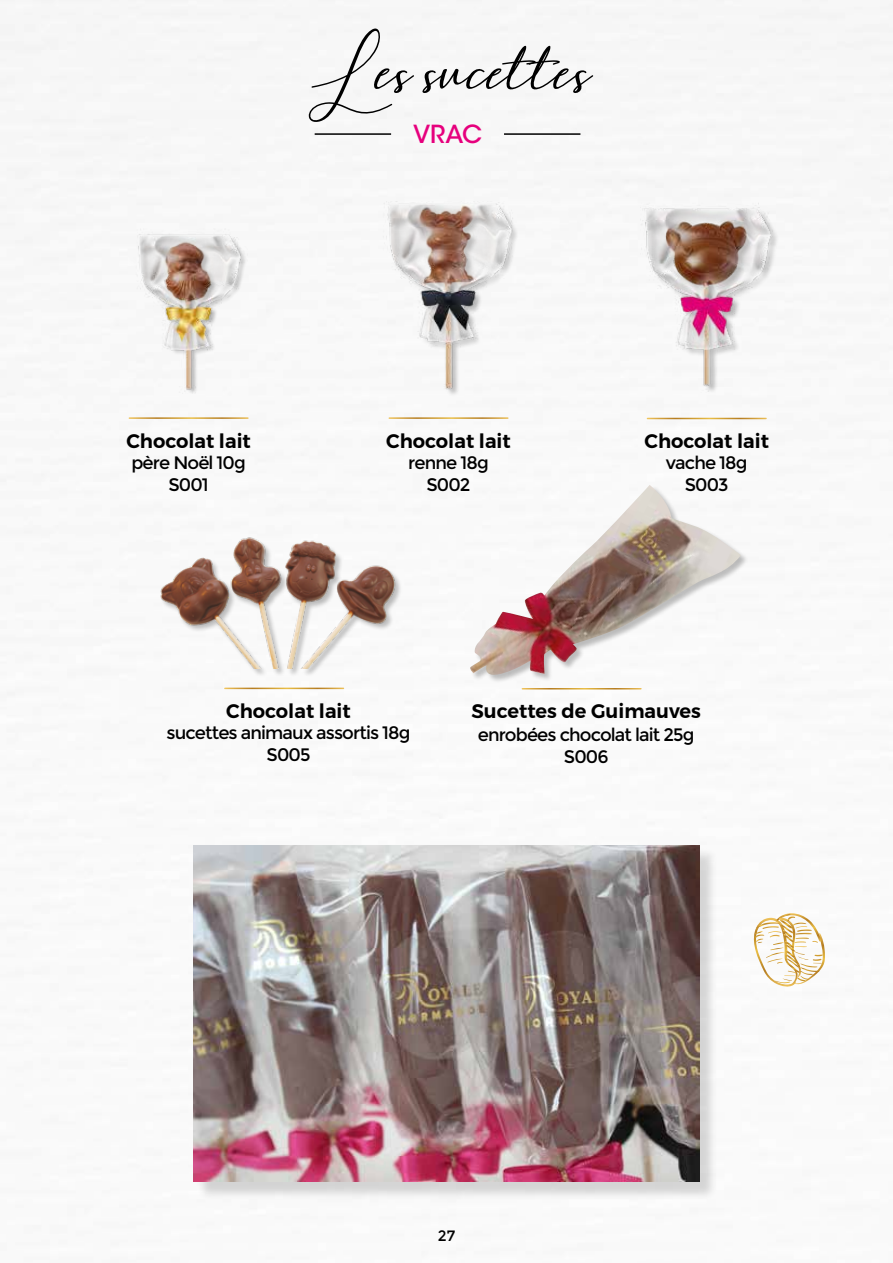
<style>
.page{position:relative;width:893px;height:1263px;background:#fff}
.page>*{position:absolute;margin:0;border:0;box-sizing:border-box;transform-origin:0 0}
.t1{font:59.85px "Hearth Stone";color:#000}
.t2{font:500 24.75px "ITC Avant Garde Std";color:#e6007d}
.t3{font:600 19.5px "Montserrat";color:#000}
.t4{font:18px/21.6px "Montserrat";letter-spacing:-.05em;color:#000;text-align:center}
.t5{font:15px "Montserrat";color:#000}
</style>
<div class="page">
<img style="left:0;top:0;width:893px;height:1182px">
<div style="left:470px;top:485px;width:279px;height:198px;background:#f9f9f9"></div>
<img style="left:470px;top:485px;width:271px;height:199px">
<img style="left:127px;top:212px;width:123px;height:183px">
<div style="left:645px;top:208px;width:134px;height:186px;background:#f7f7f7"></div>
<img style="left:641px;top:195px;width:132px;height:198px">
<div style="left:161px;top:538px;width:241px;height:139px;background:#000;opacity:.25"></div>
<img style="left:154px;top:532px;width:260px;height:136px">
<hr style="left:315px;top:133px;width:76px;height:2px;background:#000">
<hr style="left:504px;top:133px;width:76px;height:2px;background:#000">
<div style="left:196px;top:847px;width:522px;height:353px;background:#000;opacity:.15"></div>
<img style="left:194px;top:845px;width:505px;height:337px">
<img style="left:375px;top:176px;width:147px;height:221px">
<svg style="left:753px;top:913px;width:72px;height:75px"></svg>
<hr style="left:129px;top:417px;width:119px;height:2px;background:#fff">
<hr style="left:389px;top:417px;width:119px;height:2px;background:#fff">
<hr style="left:647px;top:418px;width:119px;height:1px;background:#fff">
<hr style="left:225px;top:688px;width:118px;height:1px;background:#fff">
<hr style="left:522px;top:688px;width:119px;height:1px;background:#fff">
<h1 class="t1" style="left:305px;top:38px;width:288px">Les sucettes</h1>
<h2 class="t2" style="left:413px;top:119px;width:71px">VRAC</h2>
<p class="t3" style="left:126px;top:425px;width:126px">Chocolat lait</p>
<p class="t4" style="left:131px;top:452px;width:116px">père Noël 10g<br>S001</p>
<p class="t3" style="left:386px;top:425px;width:126px">Chocolat lait</p>
<p class="t4" style="left:408px;top:452px;width:82px">renne 18g<br>S002</p>
<p class="t3" style="left:644px;top:425px;width:126px">Chocolat lait</p>
<p class="t4" style="left:666px;top:452px;width:83px">vache 18g<br>S003</p>
<p class="t3" style="left:226px;top:695px;width:126px">Chocolat lait</p>
<p class="t4" style="left:167px;top:722px;width:245px">sucettes animaux assortis 18g<br>S005</p>
<p class="t3" style="left:471px;top:695px;width:231px">Sucettes de Guimauves</p>
<p class="t4" style="left:478px;top:724px;width:218px">enrobées chocolat lait 25g<br>S006</p>
<p class="t5" style="left:438px;top:1227px;width:19px">27</p>
</div>
